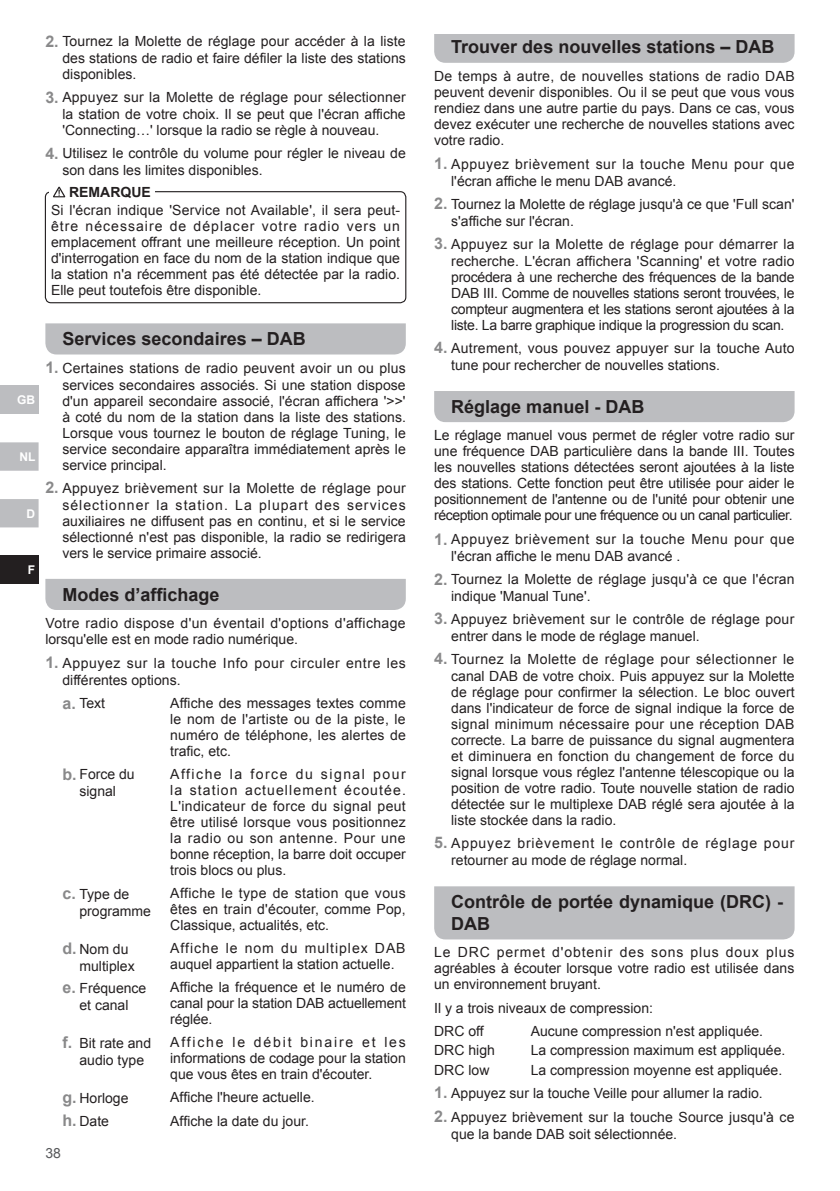
<style>
.page{position:relative;width:840px;height:1191px;background:#fff}
.page>*{position:absolute;margin:0;border:0;box-sizing:border-box;transform-origin:0 0}
.t1{font:700 18px/22px "Arial";color:#231f20}
.t2{font:14px/16px "Arial";color:#231f20;text-align:justify}
.t3{font:14px/17px "Arial";letter-spacing:.04em;color:#231f20}
.t4{font:14px/17px "Arial";letter-spacing:.02em;color:#231f20}
.t5{font:14px/16px "Arial";letter-spacing:.025em;color:#231f20}
.t6{font:14px/17px "Arial";letter-spacing:.06em;color:#231f20}
.t7{font:700 14px "Arial";color:#231f20}
.t8{font:14px "Arial";color:#57585a}
.t9{font:700 12px "Arial";color:#fff}
.s1{font-weight:700;font-size:16px;color:#89898a}
</style>
<div class="page">
<div style="left:0;top:386px;width:39px;height:28px;background:#bcbdc0"></div>
<svg style="left:0;top:442px;width:39px;height:85px"></svg>
<div style="left:0;top:556px;width:39px;height:28px;background:#231f20"></div>
<div style="left:45px;top:191px;width:361px;height:112px;border:1px solid #231f20;border-radius:6px"></div>
<div style="left:45px;top:323px;width:360px;height:31px;background:#bcbdc0"></div>
<div style="left:45px;top:579px;width:360px;height:31px;background:#bcbdc0"></div>
<div style="left:49px;top:185px;width:106px;height:14px;background:#fff"></div>
<svg style="left:53px;top:187px;width:12px;height:10px"></svg>
<div style="left:434px;top:34px;width:360px;height:29px;background:#bcbdc0"></div>
<div style="left:434px;top:391px;width:360px;height:31px;background:#bcbdc0"></div>
<div style="left:434px;top:886px;width:360px;height:53px;background:#bcbdc0"></div>
<p class="t9" style="left:17px;top:392px;width:19px">GB</p>
<p class="t9" style="left:19px;top:448px;width:17px">NL</p>
<p class="t9" style="left:26px;top:505px;width:10px">D</p>
<p class="t9" style="left:28px;top:562px;width:9px">F</p>
<p class="t2" style="left:62px;top:33px;width:344px;text-indent:-17px"><span class="s1">2.</span> Tournez la Molette de réglage pour accéder à la liste des stations de radio et faire défiler la liste des stations disponibles.</p>
<p class="t2" style="left:62px;top:89px;width:345px;text-indent:-17px"><span class="s1">3.</span> Appuyez sur la Molette de réglage pour sélectionner la station de votre choix. Il se peut que l'écran affiche 'Connecting…' lorsque la radio se règle à nouveau.</p>
<p class="t2" style="left:62px;top:145px;width:344px;line-height:17px;text-indent:-17px"><span class="s1">4.</span> Utilisez le contrôle du volume pour régler le niveau de son dans les limites disponibles.</p>
<p class="t7" style="left:69px;top:183px;width:83px">REMARQUE</p>
<p class="t2" style="left:51px;top:202px;width:350px">Si l'écran indique 'Service not Available', il sera peut&shy;être nécessaire de déplacer votre radio vers un emplacement offrant une meilleure réception. Un point d'interrogation en face du nom de la station indique que la station n'a récemment pas été détectée par la radio.<br>Elle peut toutefois être disponible.</p>
<p class="t1" style="left:62px;top:328px;width:245px">Services secondaires – DAB</p>
<p class="t2" style="left:62px;top:360px;width:345px;text-indent:-17px"><span class="s1">1.</span> Certaines stations de radio peuvent avoir un ou plus services secondaires associés. Si une station dispose d'un appareil secondaire associé, l'écran affichera '&gt;&gt;' à coté du nom de la station dans la liste des stations.<br>Lorsque vous tournez le bouton de réglage Tuning, le service secondaire apparaîtra immédiatement après le service principal.</p>
<p class="t2" style="left:62px;top:480px;width:345px;text-indent:-17px"><span class="s1">2.</span> Appuyez brièvement sur la Molette de réglage pour sélectionner la station. La plupart des services auxiliaires ne diffusent pas en continu, et si le service sélectionné n'est pas disponible, la radio se redirigera vers le service primaire associé.</p>
<p class="t1" style="left:62px;top:584px;width:159px">Modes d’affichage</p>
<p class="t5" style="left:45px;top:615px;width:361px">Votre radio dispose d'un éventail d'options d'affichage lorsqu'elle est en mode radio numérique.</p>
<p class="t3" style="left:62px;top:655px;width:345px;text-indent:-17px"><span class="s1">1.</span> Appuyez sur la touche Info pour circuler entre les différentes options.</p>
<p class="t2" style="left:62px;top:695px;width:44px"><span class="s1">a.</span> Text</p>
<p class="t2" style="left:170px;top:695px;width:237px">Affiche des messages textes comme le nom de l'artiste ou de la piste, le numéro de téléphone, les alertes de trafic, etc.</p>
<p class="t2" style="left:62px;top:766px;width:74px;line-height:17px;text-align:center"><span class="s1">b.</span> Force du signal</p>
<p class="t2" style="left:170px;top:766px;width:237px">Affiche la force du signal pour la station actuellement écoutée.<br>L'indicateur de force du signal peut être utilisé lorsque vous positionnez la radio ou son antenne. Pour une bonne réception, la barre doit occuper trois blocs ou plus.</p>
<p class="t2" style="left:79px;top:885px;width:73px;line-height:17px;text-indent:-17px"><span class="s1">c.</span> Type de programme</p>
<p class="t2" style="left:170px;top:885px;width:237px">Affiche le type de station que vous êtes en train d'écouter, comme Pop, Classique, actualités, etc.</p>
<p class="t2" style="left:79px;top:940px;width:57px;line-height:17px;text-indent:-17px"><span class="s1">d.</span> Nom du multiplex</p>
<p class="t2" style="left:170px;top:940px;width:237px">Affiche le nom du multiplex DAB auquel appartient la station actuelle.</p>
<p class="t2" style="left:62px;top:979px;width:85px;line-height:17px;text-align:center"><span class="s1">e.</span> Fréquence et canal</p>
<p class="t2" style="left:170px;top:979px;width:237px">Affiche la fréquence et le numéro de canal pour la station DAB actuellement réglée.</p>
<p class="t2" style="left:79px;top:1034px;width:73px;line-height:17px;text-indent:-17px"><span class="s1">f.</span> Bit rate and audio type</p>
<p class="t2" style="left:170px;top:1034px;width:237px">Affiche le débit binaire et les informations de codage pour la station que vous êtes en train d'écouter.</p>
<p class="t2" style="left:62px;top:1090px;width:68px"><span class="s1">g.</span> Horloge</p>
<p class="t2" style="left:170px;top:1089px;width:146px">Affiche l'heure actuelle.</p>
<p class="t2" style="left:62px;top:1113px;width:48px"><span class="s1">h.</span> Date</p>
<p class="t2" style="left:170px;top:1112px;width:140px">Affiche la date du jour.</p>
<p class="t8" style="left:45px;top:1143px;width:17px">38</p>
<p class="t1" style="left:451px;top:37px;width:325px">Trouver des nouvelles stations – DAB</p>
<p class="t2" style="left:434px;top:68px;width:362px">De temps à autre, de nouvelles stations de radio DAB peuvent devenir disponibles. Ou il se peut que vous vous rendiez dans une autre partie du pays. Dans ce cas, vous devez exécuter une recherche de nouvelles stations avec votre radio.</p>
<p class="t3" style="left:451px;top:156px;width:345px;text-indent:-17px"><span class="s1">1.</span> Appuyez brièvement sur la touche Menu pour que l'écran affiche le menu DAB avancé.</p>
<p class="t2" style="left:451px;top:196px;width:344px;line-height:17px;text-indent:-17px"><span class="s1">2.</span> Tournez la Molette de réglage jusqu'à ce que 'Full scan' s'affiche sur l'écran.</p>
<p class="t2" style="left:451px;top:236px;width:345px;text-indent:-17px"><span class="s1">3.</span> Appuyez sur la Molette de réglage pour démarrer la recherche. L'écran affichera 'Scanning' et votre radio procédera à une recherche des fréquences de la bande DAB III. Comme de nouvelles stations seront trouvées, le compteur augmentera et les stations seront ajoutées à la liste. La barre graphique indique la progression du scan.</p>
<p class="t4" style="left:451px;top:339px;width:345px;text-indent:-17px"><span class="s1">4.</span> Autrement, vous pouvez appuyer sur la touche Auto tune pour rechercher de nouvelles stations.</p>
<p class="t1" style="left:451px;top:396px;width:195px">Réglage manuel - DAB</p>
<p class="t2" style="left:434px;top:427px;width:362px">Le réglage manuel vous permet de régler votre radio sur une fréquence DAB particulière dans la bande III. Toutes les nouvelles stations détectées seront ajoutées à la liste des stations. Cette fonction peut être utilisée pour aider le positionnement de l'antenne ou de l'unité pour obtenir une réception optimale pour une fréquence ou un canal particulier.</p>
<p class="t3" style="left:451px;top:531px;width:345px;text-indent:-17px"><span class="s1">1.</span> Appuyez brièvement sur la touche Menu pour que l'écran affiche le menu DAB avancé .</p>
<p class="t2" style="left:451px;top:571px;width:345px;line-height:17px;text-indent:-17px"><span class="s1">2.</span> Tournez la Molette de réglage jusqu'à ce que l'écran indique 'Manual Tune'.</p>
<p class="t4" style="left:451px;top:611px;width:344px;text-indent:-17px"><span class="s1">3.</span> Appuyez brièvement sur le contrôle de réglage pour entrer dans le mode de réglage manuel.</p>
<p class="t2" style="left:451px;top:651px;width:345px;text-indent:-17px"><span class="s1">4.</span> Tournez la Molette de réglage pour sélectionner le canal DAB de votre choix. Puis appuyez sur la Molette de réglage pour confirmer la sélection. Le bloc ouvert dans l'indicateur de force de signal indique la force de signal minimum nécessaire pour une réception DAB correcte. La barre de puissance du signal augmentera et diminuera en fonction du changement de force du signal lorsque vous réglez l'antenne télescopique ou la position de votre radio. Toute nouvelle station de radio détectée sur le multiplexe DAB réglé sera ajoutée à la liste stockée dans la radio.</p>
<p class="t6" style="left:451px;top:835px;width:344px;text-indent:-17px"><span class="s1">5.</span> Appuyez brièvement le contrôle de réglage pour retourner au mode de réglage normal.</p>
<p class="t1" style="left:451px;top:891px;width:333px">Contrôle de portée dynamique (DRC) -<br>DAB</p>
<p class="t2" style="left:434px;top:944px;width:361px">Le DRC permet d'obtenir des sons plus doux plus agréables à écouter lorsque votre radio est utilisée dans un environnement bruyant.</p>
<p class="t2" style="left:434px;top:997px;width:220px;line-height:22.4px">Il y a trois niveaux de compression:<br>DRC off</p>
<p class="t2" style="left:530px;top:1023px;width:234px">Aucune compression n'est appliquée.</p>
<p class="t2" style="left:434px;top:1042px;width:62px">DRC high</p>
<p class="t2" style="left:530px;top:1042px;width:256px">La compression maximum est appliquée.</p>
<p class="t2" style="left:434px;top:1062px;width:57px">DRC low</p>
<p class="t2" style="left:530px;top:1062px;width:253px">La compression moyenne est appliquée.</p>
<p class="t2" style="left:434px;top:1085px;width:330px"><span class="s1">1.</span> Appuyez sur la touche Veille pour allumer la radio.</p>
<p class="t2" style="left:451px;top:1108px;width:344px;line-height:17px;text-indent:-17px"><span class="s1">2.</span> Appuyez brièvement sur la touche Source jusqu'à ce que la bande DAB soit sélectionnée.</p>
</div>
